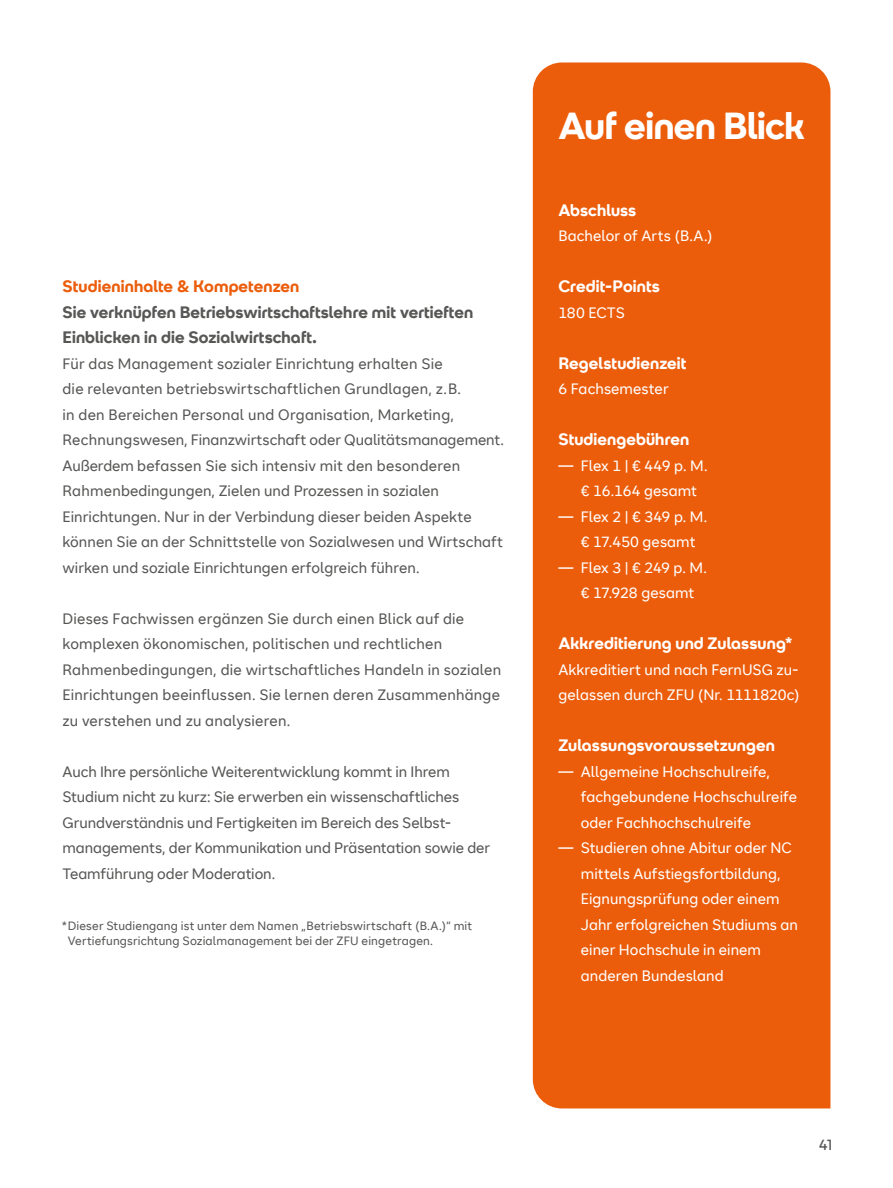
<style>
.page{position:relative;width:893px;height:1188px;background:#fff}
.page>*{position:absolute;margin:0;border:0;box-sizing:border-box;transform-origin:0 0}
.t1{font:700 37.5px "SRH Headline";letter-spacing:-.015em;color:#fff}
.t2{font:700 16.5px "SRH Headline";letter-spacing:.005em;color:#fff}
.t3{font:700 16.5px/25.5px "SRH Headline";letter-spacing:.005em;color:#575756}
.t4{font:700 16.5px "SRH Headline";letter-spacing:.005em;color:#eb5d0b}
.t5{font:15px/25.5px "SRH Text";letter-spacing:.005em;color:#575756}
.t6{font:15px/25.5px "SRH Text";letter-spacing:.005em;color:#fff}
.t7{font:15px "SRH Headline";color:#575756}
.t8{font:12px/15px "SRH Text";letter-spacing:.015em;color:#575756}
</style>
<div class="page">
<div style="left:533px;top:63px;width:297px;height:1045px;background:#eb5d0b"></div>
<p class="t4" style="left:63px;top:277px;width:238px">Studieninhalte &amp; Kompetenzen</p>
<p class="t3" style="left:63px;top:299px;width:412px">Sie verknüpfen Betriebswirtschaftslehre mit vertieften<br>Einblicken in die Sozialwirtschaft.</p>
<p class="t5" style="left:63px;top:351px;width:443px">Für das Management sozialer Einrichtung erhalten Sie<br>die relevanten betriebswirtschaftlichen Grundlagen, z. B.<br>in den Bereichen Personal und Organisation, Marketing, Rechnungswesen, Finanzwirtschaft oder Qualitätsmanagement.<br>Außer dem befassen Sie sich intensiv mit den besonderen Rahmenbedingungen, Zielen und Prozessen in sozialen Einrichtungen. Nur in der Verbindung dieser beiden Aspekte können Sie an der Schnittstelle von Sozialwesen und Wirtschaft wirken und soziale Einrichtungen erfolgreich führen.</p>
<p class="t5" style="left:63px;top:606px;width:440px">Dieses Fachwissen ergänzen Sie durch einen Blick auf die<br>kom plexen ökonomischen, politischen und rechtlichen Rahmen bedingungen, die wirtschaftliches Handeln in sozialen Ein richtungen beeinflussen. Sie lernen deren Zusammenhänge zu verstehen und zu analysieren.</p>
<p class="t5" style="left:63px;top:759px;width:429px">Auch Ihre persönliche Weiterentwicklung kommt in Ihrem Studium nicht zu kurz: Sie erwerben ein wissenschaftliches Grundverständnis und Fertigkeiten im Bereich des Selbst&shy;managements, der Kommunikation und Präsentation sowie der Teamführung oder Moderation.</p>
<p class="t8" style="left:68px;top:918px;width:406px;text-indent:-6px">* Dieser Studiengang ist unter dem Namen „Betriebswirtschaft (B.A.)“ mit<br>Vertiefungsrichtung Sozialmanagement bei der ZFU eingetragen.</p>
<h1 class="t1" style="left:558px;top:104px;width:248px">Auf einen Blick</h1>
<p class="t2" style="left:558px;top:200px;width:80px">Abschluss</p>
<p class="t6" style="left:558px;top:223px;width:156px">Bachelor of Arts (B.A.)</p>
<p class="t2" style="left:558px;top:277px;width:103px">Credit-Points</p>
<p class="t6" style="left:558px;top:300px;width:68px">180 ECTS</p>
<p class="t2" style="left:558px;top:353px;width:130px">Regelstudienzeit</p>
<p class="t6" style="left:558px;top:376px;width:112px">6 Fachsemester</p>
<p class="t2" style="left:558px;top:430px;width:133px">Studiengebühren</p>
<p class="t6" style="left:581px;top:453px;width:128px;text-indent:-22px">— Flex 1 | € 449 p. M. € 16.164 gesamt</p>
<p class="t6" style="left:581px;top:504px;width:128px;text-indent:-22px">— Flex 2 | € 349 p. M. € 17.450 gesamt</p>
<p class="t6" style="left:581px;top:555px;width:128px;text-indent:-22px">— Flex 3 | € 249 p. M. € 17.928 gesamt</p>
<p class="t2" style="left:558px;top:634px;width:236px">Akkreditierung und Zulassung*</p>
<p class="t6" style="left:558px;top:657px;width:243px">Akkreditiert und nach FernUSG zu&shy;gelassen durch ZFU (Nr. 1111820c)</p>
<p class="t2" style="left:558px;top:736px;width:218px">Zulassungsvoraussetzungen</p>
<p class="t6" style="left:581px;top:759px;width:218px;text-indent:-22px">— Allgemeine Hochschulreife, fachgebundene Hochschulreife oder Fachhochschulreife</p>
<p class="t6" style="left:581px;top:836px;width:219px;text-indent:-22px">— Studieren ohne Abitur oder NC mittels Aufstiegsfortbildung,<br>Eignungsprüfung oder einem<br>Jahr erfolgreichen Studiums an einer Hochschule in einem anderen Bundesland</p>
<p class="t7" style="left:819px;top:1137px;width:15px">41</p>
</div>
